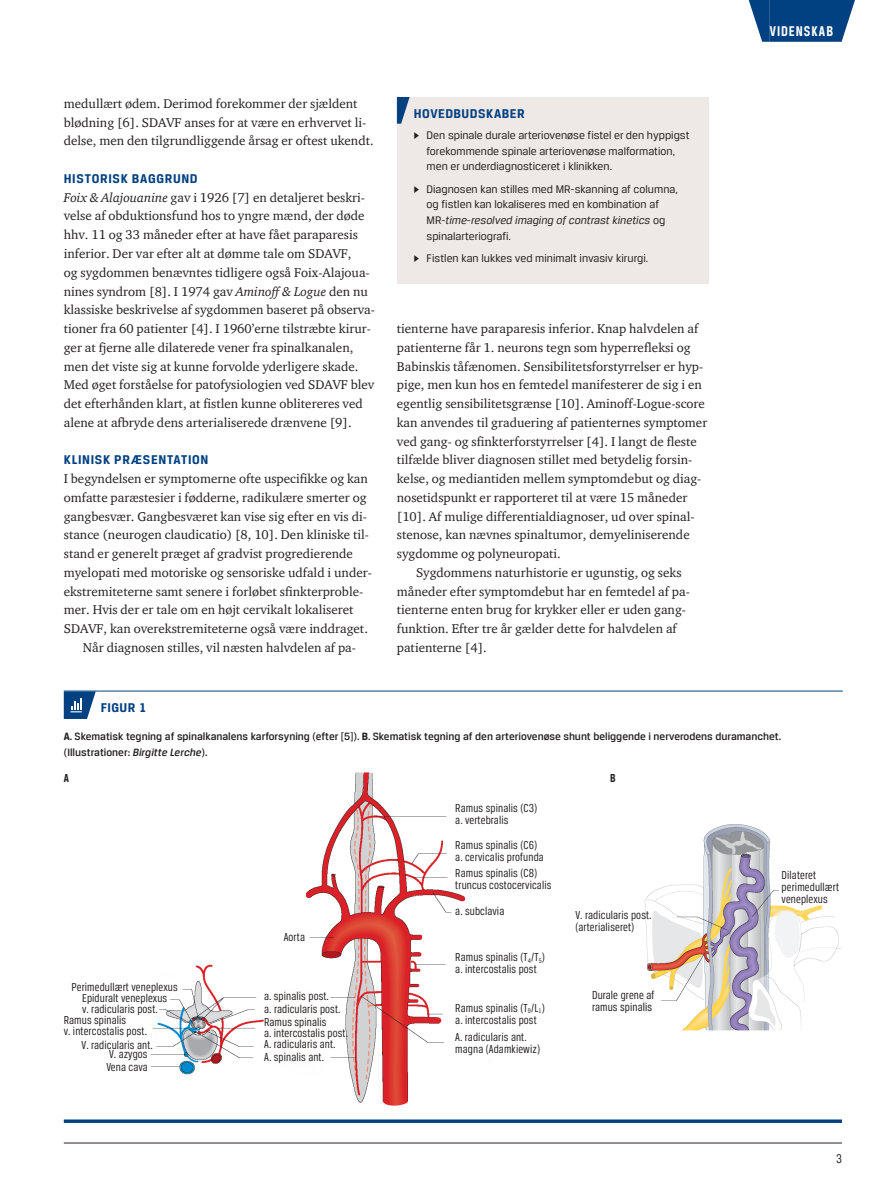
<style>
.page{position:relative;width:893px;height:1191px;background:#fff}
.page>*{position:absolute;margin:0;border:0;box-sizing:border-box;transform-origin:0 0}
.t1{font:700 15px "Breuer Condensed";letter-spacing:.065em;color:#fff}
.t2{font:700 13.5px "Breuer Text";letter-spacing:.045em;color:#014081}
.t3{font:13.5px "Breuer Condensed";color:#231f20}
.t4{font:13.05px/18.8px "ITC Charter Com";color:#231f20}
.t5{font:12.3px/12px "Breuer Condensed";letter-spacing:.01em;color:#231f20}
.t6{font:700 12.3px "Breuer Condensed";color:#231f20}
.t7{font:11.7px/15.8px "Breuer Text";color:#231f20}
.t8{font:500 11.25px/15.8px "Breuer Text";color:#231f20}
.s1{font-style:italic}
.s2{font-family:"Greta Text"}
.s3{font-weight:700}
</style>
<div class="page">
<hr style="left:64px;top:1142px;width:778px;height:1px;background:#231f20">
<div style="left:770px;top:0;width:64px;height:42px;background:#014081"></div>
<svg style="left:749px;top:0;width:21px;height:42px"></svg>
<svg style="left:834px;top:0;width:21px;height:42px"></svg>
<div style="left:397px;top:97px;width:312px;height:186px;background:#eee9e6"></div>
<svg style="left:397px;top:97px;width:13px;height:27px"></svg>
<hr style="left:64px;top:690px;width:37px;height:1px;background:#014081">
<hr style="left:101px;top:690px;width:742px;height:1px;background:#014081">
<svg style="left:64px;top:691px;width:32px;height:28px"></svg>
<img style="left:150px;top:772px;width:316px;height:334px">
<img style="left:642px;top:824px;width:198px;height:207px">
<svg style="left:64px;top:1119px;width:778px;height:4px"></svg>
<p class="t4" style="left:64px;top:94px;width:311px">medullært ødem. Derimod forekommer der sjældent blødning [6]. SDAVF anses for at være en erhvervet li&shy;delse, men den tilgrundliggende årsag er oftest ukendt.</p>
<p class="t2" style="left:64px;top:171px;width:135px">HISTORISK BAGGRUND</p>
<p class="t4" style="left:64px;top:188px;width:313px"><span class="s1">Foix &amp; Alajouanine</span> gav i 1926 [7] en detaljeret beskri&shy;velse af obduktionsfund hos to yngre mænd, der døde hhv. 11 og 33 måneder efter at have fået paraparesis inferior. Der var efter alt at dømme tale om SDAVF,<br>og sygdommen benævntes tidligere også Foix-Alajoua&shy;nines syndrom [8]. I 1974 gav <span class="s1">Aminoff &amp; Logue</span> den nu klassiske beskrivelse af sygdommen baseret på observa&shy;tioner fra 60 patienter [4]. I 1960’erne tilstræbte kirur&shy;ger at fjerne alle dilaterede vener fra spinalkanalen, men det viste sig at kunne forvolde yderligere skade.<br>Med øget forståelse for patofysiologien ved SDAVF blev det efterhånden klart, at fistlen kunne oblitereres ved alene at afbryde dens arterialiserede drænvene [9].</p>
<p class="t2" style="left:64px;top:452px;width:146px">KLINISK PRÆSENTATION</p>
<p class="t4" style="left:64px;top:469px;width:306px">I begyndelsen er symptomerne ofte uspecifikke og kan</p>
<p class="t4" style="left:64px;top:488px;width:304px">omfatte paræstesier i fødderne, radikulære smerter og</p>
<p class="t4" style="left:64px;top:506px;width:305px">gangbesvær. Gangbesværet kan vise sig efter en vis di-</p>
<p class="t4" style="left:64px;top:525px;width:307px">stance (neurogen claudicatio) [8, 10]. Den kliniske til-</p>
<p class="t4" style="left:64px;top:544px;width:291px">stand er generelt præget af gradvist progredierende</p>
<p class="t4" style="left:64px;top:563px;width:310px">myelopati med motoriske og sensoriske udfald i under-</p>
<p class="t4" style="left:64px;top:581px;width:301px">ekstremiteterne samt senere i forløbet sfinkterproble-</p>
<p class="t4" style="left:64px;top:600px;width:291px">mer. Hvis der er tale om en højt cervikalt lokaliseret</p>
<p class="t4" style="left:64px;top:619px;width:306px">SDAVF, kan overekstremiteterne også være inddraget.</p>
<p class="t4" style="left:83px;top:638px;width:275px">Når diagnosen stilles, vil næsten halvdelen af pa-</p>
<p class="t2" style="left:414px;top:106px;width:112px">HOVEDBUDSKABER</p>
<p class="t7" style="left:427px;top:127px;width:264px;text-indent:-13px"><span class="s2">▶</span> Den spinale durale arteriovenøse fistel er den hyppigst forekommende spinale arteriovenøse malformation, men er underdiagnosticeret i klinikken.</p>
<p class="t7" style="left:427px;top:181px;width:253px;text-indent:-13px"><span class="s2">▶</span> Diagnosen kan stilles med MR-skanning af columna, og fistlen kan lokaliseres med en kombination af MR-<span class="s1">time-resolved imaging of contrast kinetics</span> og spinalarteriografi.</p>
<p class="t7" style="left:414px;top:250px;width:236px"><span class="s2">▶</span> Fistlen kan lukkes ved minimalt invasiv kirurgi.</p>
<p class="t4" style="left:397px;top:319px;width:303px">tienterne have paraparesis inferior. Knap halvdelen af</p>
<p class="t4" style="left:397px;top:338px;width:295px">patienterne får 1. neurons tegn som hyperrefleksi og</p>
<p class="t4" style="left:397px;top:356px;width:308px">Babinskis tåfænomen. Sensibilitetsforstyrrelser er hyp-</p>
<p class="t4" style="left:397px;top:375px;width:306px">pige, men kun hos en femtedel manifesterer de sig i en</p>
<p class="t4" style="left:397px;top:394px;width:310px">egentlig sensibilitetsgrænse [10]. Aminoff-Logue-score</p>
<p class="t4" style="left:397px;top:413px;width:312px">kan anvendes til graduering af patienternes symptomer</p>
<p class="t4" style="left:397px;top:431px;width:302px">ved gang- og sfinkterforstyrrelser [4]. I langt de fleste</p>
<p class="t4" style="left:397px;top:450px;width:297px">tilfælde bliver diagnosen stillet med betydelig forsin-</p>
<p class="t4" style="left:397px;top:469px;width:306px">kelse, og mediantiden mellem symptomdebut og diag-</p>
<p class="t4" style="left:397px;top:488px;width:292px">nosetidspunkt er rapporteret til at være 15 måneder</p>
<p class="t4" style="left:397px;top:506px;width:299px">[10]. Af mulige differentialdiagnoser, ud over spinal-</p>
<p class="t4" style="left:397px;top:525px;width:294px">stenose, kan nævnes spinaltumor, demyeliniserende</p>
<p class="t4" style="left:397px;top:544px;width:166px">sygdomme og polyneuropati.</p>
<p class="t4" style="left:416px;top:563px;width:267px">Sygdommens naturhistorie er ugunstig, og seks</p>
<p class="t4" style="left:397px;top:581px;width:294px">måneder efter symptomdebut har en femtedel af pa-</p>
<p class="t4" style="left:397px;top:600px;width:291px">tienterne enten brug for krykker eller er uden gang-</p>
<p class="t4" style="left:397px;top:619px;width:281px">funktion. Efter tre år gælder dette for halvdelen af</p>
<p class="t4" style="left:397px;top:638px;width:91px">patienterne [4].</p>
<p class="t1" style="left:770px;top:23px;width:65px">VIDENSKAB</p>
<p class="t2" style="left:101px;top:699px;width:15px">Figur</p>
<p class="t2" style="left:139px;top:699px;width:9px">1</p>
<p class="t8" style="left:64px;top:728px;width:719px"><span class="s3">A</span>. Skematisk tegning af spinalkanalens karforsyning (efter [5]). <span class="s3">B</span>. Skematisk tegning af den arteriovenøse shunt beliggende i nerverodens duramanchet. (Illustrationer: <span class="s1">Birgitte Lerche</span>).</p>
<p class="t6" style="left:64px;top:771px;width:6px">A</p>
<p class="t6" style="left:610px;top:771px;width:6px">B</p>
<p class="t5" style="left:82px;top:981px;width:97px;line-height:10.6px;text-indent:-10px">Perimedullært veneplexus<br>Epiduralt veneplexus<br>v. radicularis post.</p>
<p class="t5" style="left:109px;top:1040px;width:45px;line-height:9.3px;text-indent:-28px">V. radicularis ant.<br>V. azygos</p>
<p class="t5" style="left:106px;top:1060px;width:43px">Vena cava</p>
<p class="t5" style="left:64px;top:1015px;width:85px;line-height:10.5px">Ramus spinalis<br>v. intercostalis post.</p>
<p class="t5" style="left:284px;top:931px;width:23px">Aorta</p>
<p class="t5" style="left:264px;top:990px;width:78px">a. spinalis post.<br>a. radicularis post.</p>
<p class="t5" style="left:264px;top:1016px;width:85px;line-height:10.5px">Ramus spinalis<br>a. intercostalis post.</p>
<p class="t5" style="left:264px;top:1038px;width:73px">A. radicularis ant.<br>A. spinalis ant.</p>
<p class="t5" style="left:455px;top:802px;width:83px">Ramus spinalis (C3) a. vertebralis</p>
<p class="t5" style="left:455px;top:838px;width:90px">Ramus spinalis (C6) a. cervicalis profunda</p>
<p class="t5" style="left:455px;top:866px;width:98px">Ramus spinalis (C8) truncus costocervicalis</p>
<p class="t5" style="left:455px;top:904px;width:51px">a. subclavia</p>
<p class="t5" style="left:455px;top:951px;width:91px">Ramus spinalis (T<sub>4</sub>/T<sub>5</sub>) a. intercostalis post</p>
<p class="t5" style="left:455px;top:1001px;width:91px">Ramus spinalis (T<sub>9</sub>/L<sub>1</sub>) a. intercostalis post</p>
<p class="t5" style="left:455px;top:1030px;width:86px">A. radicularis ant. magna (Adamkiewiz)</p>
<p class="t5" style="left:575px;top:908px;width:78px">V. radicularis post. (arterialiseret)</p>
<p class="t5" style="left:592px;top:989px;width:64px">Durale grene af ramus spinalis</p>
<p class="t5" style="left:782px;top:868px;width:59px">Dilateret perimedullært veneplexus</p>
<p class="t3" style="left:836px;top:1150px;width:7px">3</p>
</div>
